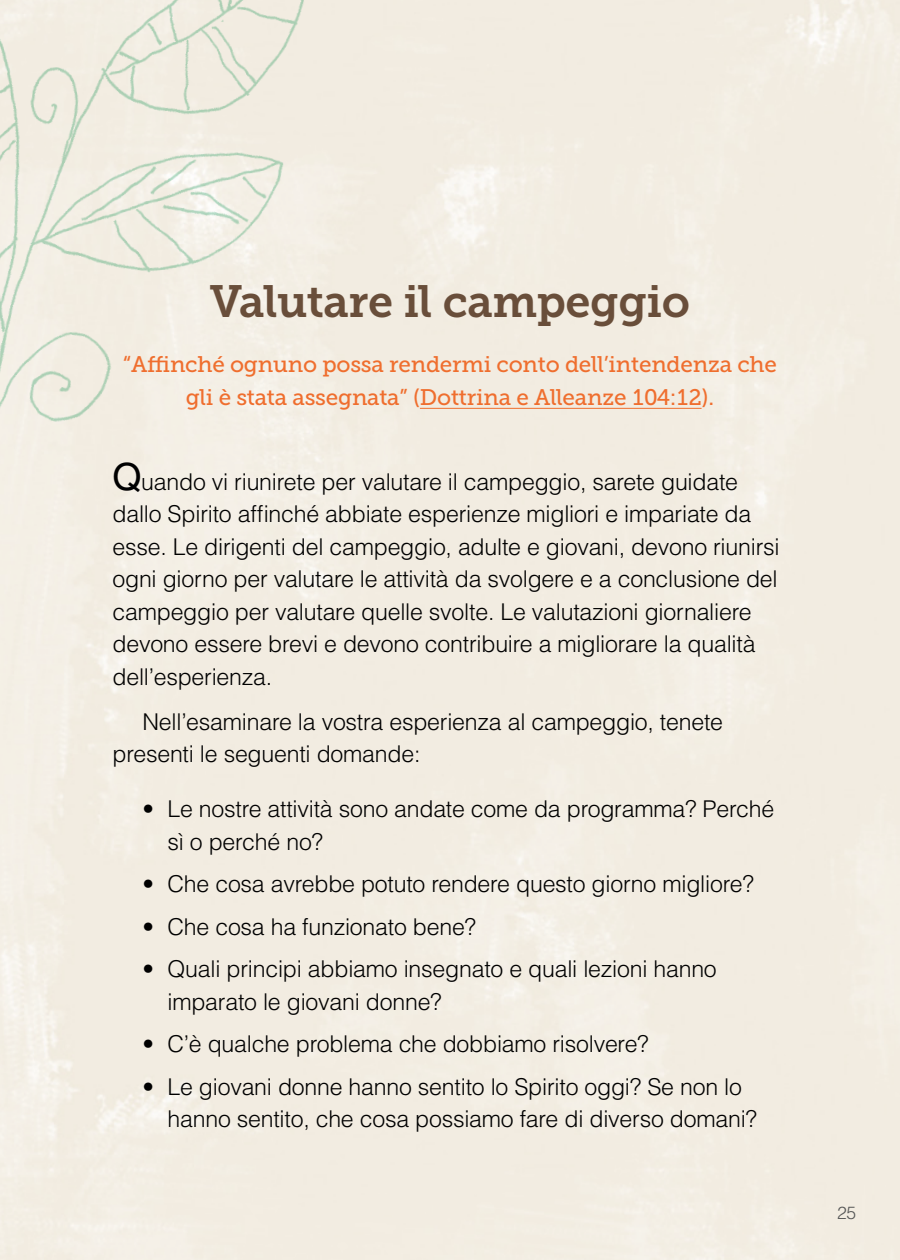
<style>
.page{position:relative;width:900px;height:1260px;background:#fff}
.page>*{position:absolute;margin:0;border:0;box-sizing:border-box;transform-origin:0 0}
.t1{font:45px "Museo Slablds Lat 700";letter-spacing:-.01em;color:#694e3a}
.p1_DropCap{font:300 23px/32.5px "Helveticalds Lat";letter-spacing:-.01em;color:#000}
.p1_bullet-1_next{font:300 23px/32.5px "Helveticalds Lat";letter-spacing:-.01em;color:#000}
.p1_bullet-1_last{font:300 23px/32.5px "Helveticalds Lat";letter-spacing:-.01em;color:#000}
.p1{font:300 23px/32.5px "Helveticalds Lat";letter-spacing:-.01em;color:#000}
.p1_bullet-1_first{font:300 23px/32.5px "Helveticalds Lat";letter-spacing:-.01em;color:#000}
.p1_first{font:22.5px/32.5px "Museo Slablds Lat 500";letter-spacing:-.01em;color:#ef6e2e;text-align:center}
.t2{font:300 17.5px "Helveticalds Lat";color:#535454}
.s1{font-weight:400;font-size:37.5px}
</style>
<div class="page">
<img style="left:0;top:0;width:326px;height:602px">
<hr style="left:420px;top:408px;width:282px;height:1px;background:#ef6e2e">
<p class="t1" style="left:210px;top:265px;width:482px">Valutare il campeggio</p>
<p class="p1_first" style="left:123px;top:347px;width:656px">“Affinché ognuno possa rendermi conto dell’intendenza che gli è stata assegnata” (Dottrina e Alleanze 104:12).</p>
<p class="p1_DropCap" style="left:112px;top:465px;width:669px"><span class="s1">Q</span>uando vi riunirete per valutare il campeggio, sarete guidate dallo Spirito affinché abbiate esperienze migliori e impariate da esse. Le dirigenti del campeggio, adulte e giovani, devono riunirsi ogni giorno per valutare le attività da svolgere e a conclusione del campeggio per valutare quelle svolte. Le valutazioni giornaliere devono essere brevi e devono contribuire a migliorare la qualità dell’esperienza.</p>
<p class="p1" style="left:112px;top:705px;width:612px;text-indent:30px">Nell’esaminare la vostra esperienza al campeggio, tenete presenti le seguenti domande:</p>
<p class="p1_bullet-1_first" style="left:168px;top:792px;width:608px;text-indent:-25px">• Le nostre attività sono andate come da programma? Perché sì o perché no?</p>
<p class="p1_bullet-1_next" style="left:142px;top:867px;width:613px">• Che cosa avrebbe potuto rendere questo giorno migliore?</p>
<p class="p1_bullet-1_next" style="left:142px;top:910px;width:335px">• Che cosa ha funzionato bene?</p>
<p class="p1_bullet-1_next" style="left:168px;top:952px;width:551px;text-indent:-25px">• Quali principi abbiamo insegnato e quali lezioni hanno imparato le giovani donne?</p>
<p class="p1_bullet-1_next" style="left:142px;top:1027px;width:508px">• C’è qualche problema che dobbiamo risolvere?</p>
<p class="p1_bullet-1_last" style="left:168px;top:1070px;width:591px;text-indent:-25px">• Le giovani donne hanno sentito lo Spirito oggi? Se non lo hanno sentito, che cosa possiamo fare di diverso domani?</p>
<p class="t2" style="left:837px;top:1199px;width:21px">25</p>
</div>
